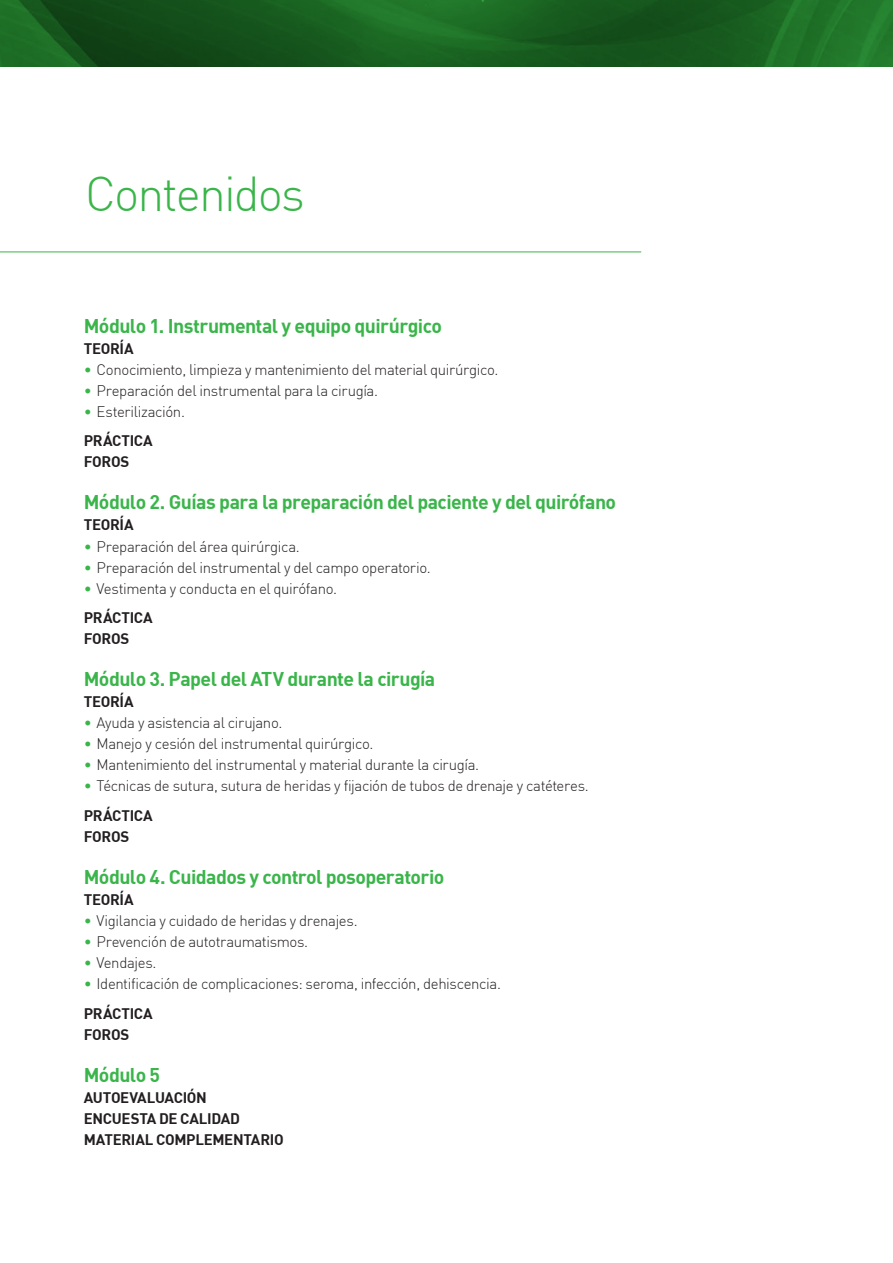
<style>
.page{position:relative;width:893px;height:1263px;background:#fff}
.page>*{position:absolute;margin:0;border:0;box-sizing:border-box;transform-origin:0 0}
.Dossier_titulo{font:300 48px "DIN";letter-spacing:-.04em;color:#3ab54a}
.Dossier_texto{font:19.5px "DIN Bold";letter-spacing:-.03em;color:#3ab54a}
.t1{font:300 15px "DIN";letter-spacing:-.025em;color:#231f20}
.Dossier_texto-2{font:15px "DIN Bold";letter-spacing:-.02em;color:#231f20}
.s1{color:#3ab54a}
</style>
<div class="page">
<img style="left:0;top:0;width:893px;height:67px">
<hr style="left:0;top:252px;width:641px;height:1px;background:#3ab54a">
<p class="Dossier_titulo" style="left:85px;top:164px;width:221px">Contenidos</p>
<p class="Dossier_texto" style="left:84px;top:313px;width:360px">Módulo 1. Instrumental y equipo quirúrgico</p>
<p class="Dossier_texto-2" style="left:84px;top:338px;width:51px">TEORÍA</p>
<p class="t1" style="left:84px;top:360px;width:416px"><span class="s1">•</span> Conocimiento, limpieza y mantenimiento del material quirúrgico.</p>
<p class="t1" style="left:84px;top:381px;width:296px"><span class="s1">•</span> Preparación del instrumental para la cirugía.</p>
<p class="t1" style="left:84px;top:402px;width:103px"><span class="s1">•</span> Esterilización.</p>
<p class="Dossier_texto-2" style="left:84px;top:431px;width:70px">PRÁCTICA</p>
<p class="Dossier_texto-2" style="left:84px;top:452px;width:47px">FOROS</p>
<p class="Dossier_texto" style="left:84px;top:490px;width:534px">Módulo 2. Guías para la preparación del paciente y del quirófano</p>
<p class="Dossier_texto-2" style="left:84px;top:515px;width:51px">TEORÍA</p>
<p class="t1" style="left:84px;top:537px;width:218px"><span class="s1">•</span> Preparación del área quirúrgica.</p>
<p class="t1" style="left:84px;top:558px;width:348px"><span class="s1">•</span> Preparación del instrumental y del campo operatorio.</p>
<p class="t1" style="left:84px;top:579px;width:255px"><span class="s1">•</span> Vestimenta y conducta en el quirófano.</p>
<p class="Dossier_texto-2" style="left:84px;top:608px;width:70px">PRÁCTICA</p>
<p class="Dossier_texto-2" style="left:84px;top:629px;width:47px">FOROS</p>
<p class="Dossier_texto" style="left:84px;top:666px;width:353px">Módulo 3. Papel del ATV durante la cirugía</p>
<p class="Dossier_texto-2" style="left:84px;top:692px;width:51px">TEORÍA</p>
<p class="t1" style="left:84px;top:714px;width:200px"><span class="s1">•</span> Ayuda y asistencia al cirujano.</p>
<p class="t1" style="left:84px;top:735px;width:291px"><span class="s1">•</span> Manejo y cesión del instrumental quirúrgico.</p>
<p class="t1" style="left:84px;top:756px;width:397px"><span class="s1">•</span> Mantenimiento del instrumental y material durante la cirugía.</p>
<p class="t1" style="left:84px;top:777px;width:507px"><span class="s1">•</span> Técnicas de sutura, sutura de heridas y fijación de tubos de drenaje y catéteres.</p>
<p class="Dossier_texto-2" style="left:84px;top:805px;width:70px">PRÁCTICA</p>
<p class="Dossier_texto-2" style="left:84px;top:826px;width:47px">FOROS</p>
<p class="Dossier_texto" style="left:84px;top:864px;width:362px">Módulo 4. Cuidados y control posoperatorio</p>
<p class="Dossier_texto-2" style="left:84px;top:890px;width:51px">TEORÍA</p>
<p class="t1" style="left:84px;top:911px;width:276px"><span class="s1">•</span> Vigilancia y cuidado de heridas y drenajes.</p>
<p class="t1" style="left:84px;top:932px;width:226px"><span class="s1">•</span> Prevención de autotraumatismos.</p>
<p class="t1" style="left:84px;top:953px;width:74px"><span class="s1">•</span> Vendajes.</p>
<p class="t1" style="left:84px;top:974px;width:419px"><span class="s1">•</span> Identificación de complicaciones: seroma, infección, dehiscencia.</p>
<p class="Dossier_texto-2" style="left:84px;top:1003px;width:70px">PRÁCTICA</p>
<p class="Dossier_texto-2" style="left:84px;top:1024px;width:47px">FOROS</p>
<p class="Dossier_texto" style="left:84px;top:1062px;width:78px">Módulo 5</p>
<p class="Dossier_texto-2" style="left:84px;top:1087px;width:125px">AUTOEVALUACIÓN</p>
<p class="Dossier_texto-2" style="left:84px;top:1108px;width:158px">ENCUESTA DE CALIDAD</p>
<p class="Dossier_texto-2" style="left:84px;top:1129px;width:202px">MATERIAL COMPLEMENTARIO</p>
</div>
